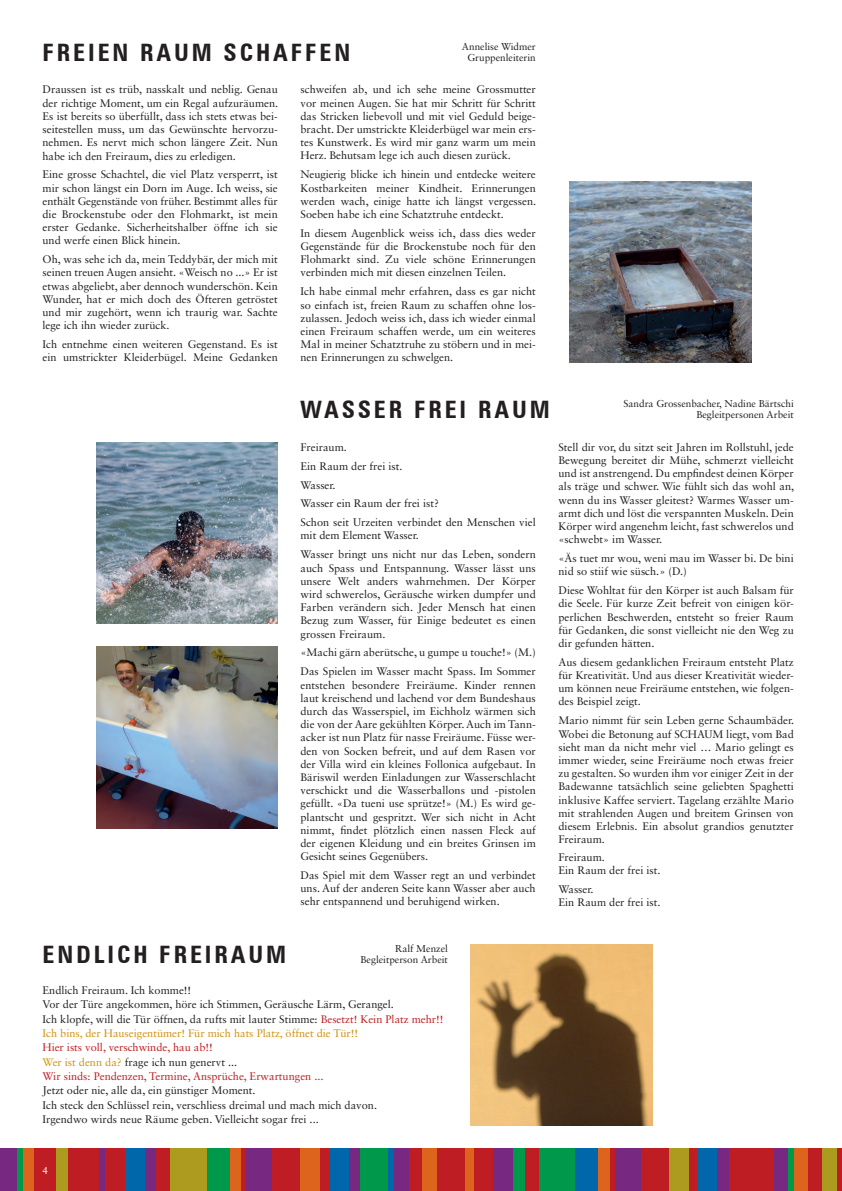
<style>
.page{position:relative;width:842px;height:1191px;background:#fff}
.page>*{position:absolute;margin:0;border:0;box-sizing:border-box;transform-origin:0 0}
.t1{font:700 condensed 24px "Zurich BT";letter-spacing:.12em;color:#231f20}
.t2{font:11px/13.2px "Sabon LT Std";color:#231f20;text-align:justify}
.t3{font:11px/14.3px "Sabon LT Std";color:#be1e23}
.t4{font:10px/10.8px "Sabon LT Std";color:#231f20;text-align:right}
.t5{font:10px "Sabon LT Std";color:#fff}
.s1{color:#be1e23}
.s2{color:#cf910f}
.s3{color:#231f20}
</style>
<div class="page">
<hr style="left:841px;top:638px;width:1px;height:553px;background:#fff1b6">
<div style="left:0;top:1148px;width:842px;height:43px;background:#be1e23"></div>
<div style="left:0;top:1148px;width:17px;height:43px;background:#772981"></div>
<div style="left:23px;top:1148px;width:11px;height:43px;background:#dc641c"></div>
<div style="left:99px;top:1148px;width:6px;height:43px;background:#772981"></div>
<div style="left:145px;top:1148px;width:11px;height:43px;background:#772981"></div>
<div style="left:17px;top:1148px;width:6px;height:43px;background:#00984a"></div>
<div style="left:57px;top:1148px;width:11px;height:43px;background:#ad9b20"></div>
<div style="left:125px;top:1148px;width:20px;height:43px;background:#0067aa"></div>
<div style="left:170px;top:1148px;width:37px;height:43px;background:#ad9b20"></div>
<div style="left:230px;top:1148px;width:11px;height:43px;background:#dc641c"></div>
<div style="left:300px;top:1148px;width:20px;height:43px;background:#dc641c"></div>
<div style="left:349px;top:1148px;width:11px;height:43px;background:#772981"></div>
<div style="left:207px;top:1148px;width:23px;height:43px;background:#00984a"></div>
<div style="left:247px;top:1148px;width:25px;height:43px;background:#772981"></div>
<div style="left:329px;top:1148px;width:20px;height:43px;background:#0067aa"></div>
<div style="left:360px;top:1148px;width:28px;height:43px;background:#00984a"></div>
<div style="left:394px;top:1148px;width:14px;height:43px;background:#772981"></div>
<div style="left:465px;top:1148px;width:8px;height:43px;background:#dc641c"></div>
<div style="left:513px;top:1148px;width:11px;height:43px;background:#00984a"></div>
<div style="left:388px;top:1148px;width:6px;height:43px;background:#0067aa"></div>
<div style="left:422px;top:1148px;width:15px;height:43px;background:#dc641c"></div>
<div style="left:493px;top:1148px;width:20px;height:43px;background:#772981"></div>
<div style="left:539px;top:1148px;width:36px;height:43px;background:#00984a"></div>
<div style="left:598px;top:1148px;width:11px;height:43px;background:#dc641c"></div>
<div style="left:669px;top:1148px;width:20px;height:43px;background:#ad9b20"></div>
<div style="left:717px;top:1148px;width:12px;height:43px;background:#772981"></div>
<div style="left:575px;top:1148px;width:23px;height:43px;background:#0067aa"></div>
<div style="left:615px;top:1148px;width:26px;height:43px;background:#772981"></div>
<div style="left:697px;top:1148px;width:20px;height:43px;background:#0067aa"></div>
<div style="left:774px;top:1148px;width:14px;height:43px;background:#772981"></div>
<div style="left:794px;top:1148px;width:14px;height:43px;background:#dc641c"></div>
<div style="left:788px;top:1148px;width:6px;height:43px;background:#00984a"></div>
<div style="left:822px;top:1148px;width:14px;height:43px;background:#ad9b20"></div>
<img style="left:96px;top:442px;width:182px;height:182px">
<img style="left:96px;top:646px;width:182px;height:182px">
<img style="left:570px;top:181px;width:181px;height:182px">
<img style="left:471px;top:944px;width:181px;height:181px">
<p class="t4" style="left:462px;top:41px;width:75px;text-align:center">Annelise Widmer<br>Gruppenleiterin</p>
<h1 class="t1" style="left:43px;top:38px;width:309px">FREIEN RAUM SCHAFFEN</h1>
<p class="t2" style="left:43px;top:83px;width:237px">Draussen ist es trüb, nasskalt und neblig. Genau der richtige Moment, um ein Regal aufzuräumen.<br>Es ist bereits so überfüllt, dass ich stets etwas bei&shy;seitestellen muss, um das Gewünschte hervorzu&shy;nehmen. Es nervt mich schon längere Zeit. Nun habe ich den Freiraum, dies zu erledigen.</p>
<p class="t2" style="left:43px;top:168px;width:237px">Eine grosse Schachtel, die viel Platz versperrt, ist mir schon längst ein Dorn im Auge. Ich weiss, sie enthält Gegenstände von früher. Bestimmt alles für die Brockenstube oder den Flohmarkt, ist mein erster Gedanke. Sicherheitshalber öffne ich sie und werfe einen Blick hinein.</p>
<p class="t2" style="left:43px;top:253px;width:237px">Oh, was sehe ich da, mein Teddybär, der mich mit seinen treuen Augen ansieht. «Weisch no ...» Er ist etwas abgeliebt, aber dennoch wunderschön. Kein Wunder, hat er mich doch des Öfteren getröstet und mir zugehört, wenn ich traurig war. Sachte lege ich ihn wieder zurück.</p>
<p class="t2" style="left:43px;top:337px;width:237px">Ich entnehme einen weiteren Gegenstand. Es ist ein umstrickter Kleiderbügel. Meine Gedanken</p>
<p class="t2" style="left:300px;top:83px;width:237px">schweifen ab, und ich sehe meine Grossmutter vor meinen Augen. Sie hat mir Schritt für Schritt das Stricken liebevoll und mit viel Geduld beige&shy;bracht. Der umstrickte Kleiderbügel war mein ers&shy;tes Kunstwerk. Es wird mir ganz warm um mein Herz. Behutsam lege ich auch diesen zurück.</p>
<p class="t2" style="left:300px;top:168px;width:237px">Neugierig blicke ich hinein und entdecke weitere Kostbarkeiten meiner Kindheit. Erinnerungen werden wach, einige hatte ich längst vergessen.<br>Soeben habe ich eine Schatztruhe entdeckt.</p>
<p class="t2" style="left:300px;top:226px;width:237px">In diesem Augenblick weiss ich, dass dies weder Gegenstände für die Brockenstube noch für den Flohmarkt sind. Zu viele schöne Erinnerungen verbinden mich mit diesen einzelnen Teilen.</p>
<p class="t2" style="left:300px;top:285px;width:237px">Ich habe einmal mehr erfahren, dass es gar nicht so einfach ist, freien Raum zu schaffen ohne los&shy;zulassen. Jedoch weiss ich, dass ich wieder einmal einen Freiraum schaffen werde, um ein weiteres Mal in meiner Schatztruhe zu stöbern und in mei&shy;nen Erinnerungen zu schwelgen.</p>
<h1 class="t1" style="left:300px;top:395px;width:251px">WASSER FREI RAUM</h1>
<p class="t2" style="left:300px;top:437px;width:237px;line-height:18.9px;text-align:left">Freiraum.<br>Ein Raum der frei ist.<br>Wasser.<br>Wasser ein Raum der frei ist?<br>Schon seit Urzeiten verbindet den Menschen viel</p>
<p class="t2" style="left:300px;top:526px;width:237px;line-height:18.9px">mit dem Element Wasser.<br>Wasser bringt uns nicht nur das Leben, sondern</p>
<p class="t2" style="left:300px;top:561px;width:237px">auch Spass und Entspannung. Wasser lässt uns unsere Welt anders wahrnehmen. Der Körper wird schwerelos, Geräusche wirken dumpfer und Farben verändern sich. Jeder Mensch hat einen Bezug zum Wasser, für Einige bedeutet es einen grossen Freiraum.</p>
<p class="t2" style="left:300px;top:643px;width:237px;line-height:18.9px">«Machi gärn aberütsche, u gumpe u touche!» (M.)<br>Das Spielen im Wasser macht Spass. Im Sommer</p>
<p class="t2" style="left:300px;top:678px;width:237px">entstehen besondere Freiräume. Kinder rennen laut kreischend und lachend vor dem Bundeshaus durch das Wasserspiel, im Eichholz wärmen sich die von der Aare gekühlten Körper. Auch im Tann&shy;acker ist nun Platz für nasse Freiräume. Füsse wer&shy;den von Socken befreit, und auf dem Rasen vor der Villa wird ein kleines Follonica aufgebaut. In Bäriswil werden Einladungen zur Wasserschlacht verschickt und die Wasserballons und -pistolen gefüllt. «Da tueni use sprütze!» (M.) Es wird ge&shy;plantscht und gespritzt. Wer sich nicht in Acht nimmt, findet plötzlich einen nassen Fleck auf der eigenen Kleidung und ein breites Grinsen im Gesicht seines Gegenübers.</p>
<p class="t2" style="left:300px;top:868px;width:237px">Das Spiel mit dem Wasser regt an und verbindet uns. Auf der anderen Seite kann Wasser aber auch sehr entspannend und beruhigend wirken.</p>
<p class="t4" style="left:623px;top:398px;width:172px">Sandra Grossenbacher, Nadine Bärtschi<br>Begleitpersonen Arbeit</p>
<p class="t2" style="left:558px;top:440px;width:237px">Stell dir vor, du sitzt seit Jahren im Rollstuhl, jede Bewegung bereitet dir Mühe, schmerzt vielleicht und ist anstrengend. Du empfindest deinen Körper als träge und schwer. Wie fühlt sich das wohl an, wenn du ins Wasser gleitest? Warmes Wasser um&shy;armt dich und löst die verspannten Muskeln. Dein Körper wird angenehm leicht, fast schwerelos und «schwebt» im Wasser.</p>
<p class="t2" style="left:558px;top:551px;width:237px">«Äs tuet mr wou, weni mau im Wasser bi. De bini nid so stiif wie süsch.» (D.)</p>
<p class="t2" style="left:558px;top:583px;width:237px">Diese Wohltat für den Körper ist auch Balsam für die Seele. Für kurze Zeit befreit von einigen kör&shy;perlichen Beschwerden, entsteht so freier Raum für Gedanken, die sonst vielleicht nie den Weg zu dir gefunden hätten.</p>
<p class="t2" style="left:558px;top:655px;width:237px">Aus diesem gedanklichen Freiraum entsteht Platz für Kreativität. Und aus dieser Kreativität wieder&shy;um können neue Freiräume entstehen, wie folgen&shy;des Beispiel zeigt.</p>
<p class="t2" style="left:558px;top:713px;width:237px">Mario nimmt für sein Leben gerne Schaumbäder.<br>Wobei die Betonung auf SCHAUM liegt, vom Bad sieht man da nicht mehr viel … Mario gelingt es immer wieder, seine Freiräume noch etwas freier zu gestalten. So wurden ihm vor einiger Zeit in der Badewanne tatsächlich seine geliebten Spaghetti inklusive Kaffee serviert. Tagelang erzählte Mario mit strahlenden Augen und breitem Grinsen von diesem Erlebnis. Ein absolut grandios genutzter Freiraum.</p>
<p class="t2" style="left:558px;top:850px;width:104px">Freiraum.<br>Ein Raum der frei ist.</p>
<p class="t2" style="left:558px;top:882px;width:104px">Wasser.<br>Ein Raum der frei ist.</p>
<p class="t4" style="left:360px;top:943px;width:89px">Ralf Menzel<br>Begleitperson Arbeit</p>
<h1 class="t1" style="left:43px;top:939px;width:245px">ENDLICH FREIRAUM</h1>
<p class="t2" style="left:43px;top:982px;width:402px;line-height:14.3px;text-align:left">Endlich Freiraum. Ich komme!!<br>Vor der Türe angekommen, höre ich Stimmen, Geräusche Lärm, Gerangel.<br>Ich klopfe, will die Tür öffnen, da rufts mit lauter Stimme: <span class="s1">Besetzt! Kein Platz mehr!!<br></span><span class="s2">Ich bins, der Hauseigentümer! Für mich hats Platz, öffnet die Tür!!</span></p>
<p class="t3" style="left:43px;top:1040px;width:283px">Hier ists voll, verschwinde, hau ab!!<br><span class="s2">Wer ist denn da?</span> <span class="s3">frage ich nun genervt ...<br></span>Wir sinds: Pendenzen, Termine, Ansprüche, Erwartungen ...</p>
<p class="t2" style="left:43px;top:1083px;width:336px;line-height:14.3px;text-align:left">Jetzt oder nie, alle da, ein günstiger Moment.<br>Ich steck den Schlüssel rein, verschliess dreimal und mach mich davon.<br>Irgendwo wirds neue Räume geben. Vielleicht sogar frei ...</p>
<p class="t5" style="left:43px;top:1164px;width:7px">4</p>
</div>
